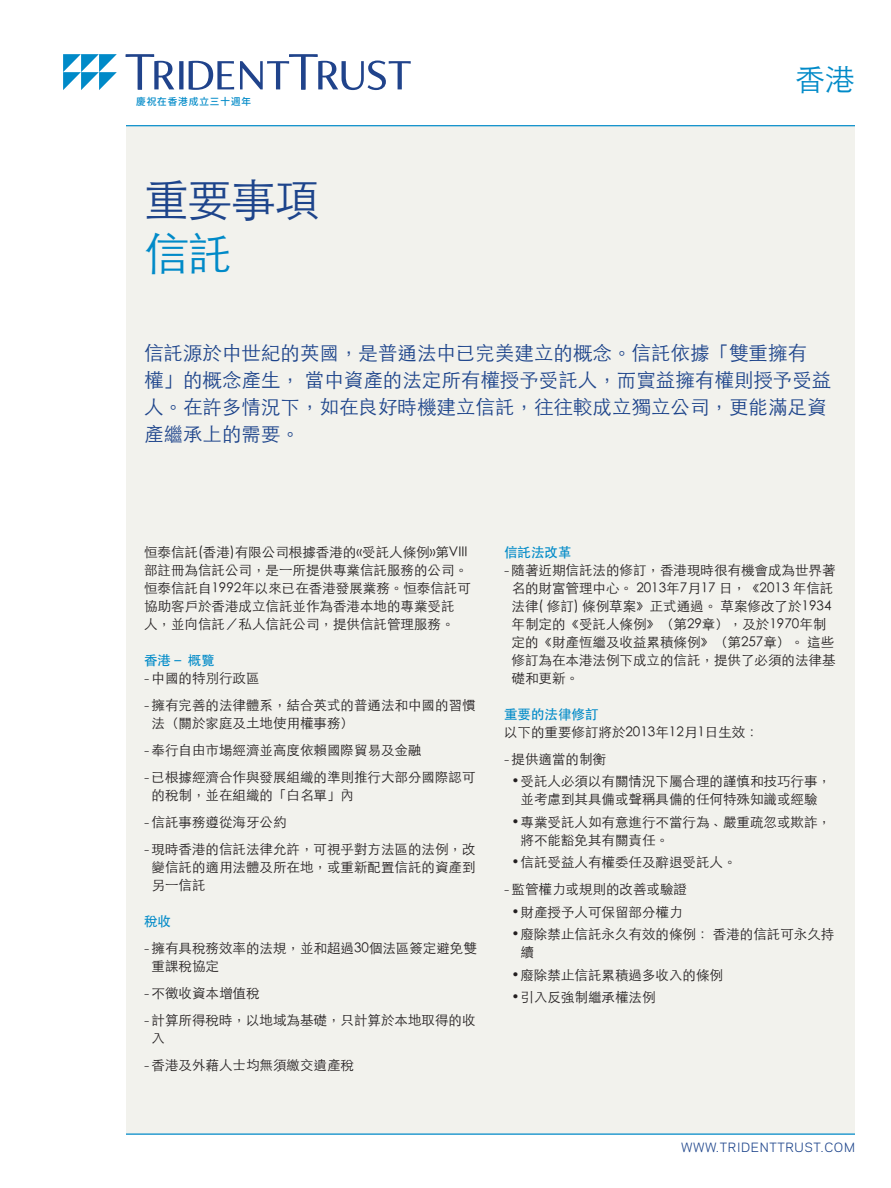
<style>
.page{position:relative;width:891px;height:1188px;background:#fff}
.page>*{position:absolute;margin:0;border:0;box-sizing:border-box;transform-origin:0 0}
.t1{font:300 45px "ST Heiti TC";color:#1d448b}
.t2{font:300 45px "ST Heiti TC";color:#008ac8}
.t3{font:300 30px "ST Heiti TC";color:#008ac8}
.Intro_Text{font:300 19.5px/27px "ST Heiti TC";color:#1d448b}
._1st_Paragraph{font:300 13.5px/18px "ST Heiti TC";color:#231f20}
.Head_1{font:500 13.5px "ST Heiti TC";color:#008ac8}
.t4{font:12px "Polaris";letter-spacing:.05em;color:#1d448b}
.t5{font:500 9.6px "Koz Go Pr 6 N";letter-spacing:.1em;color:#008ac8}
.s1{font-family:"Polaris";font-weight:400;font-size:10.5px}
</style>
<div class="page">
<div style="left:126px;top:126px;width:729px;height:1008px;background:#f2f2ed"></div>
<hr style="left:126px;top:126px;width:729px;height:1px;background:#008ac8">
<hr style="left:126px;top:1134px;width:729px;height:1px;background:#008ac8">
<svg style="left:126px;top:54px;width:285px;height:36px"></svg>
<svg style="left:63px;top:54px;width:54px;height:36px"></svg>
<p class="t5" style="left:136px;top:96px;width:117px">慶祝在香港成立三十週年</p>
<h1 class="t1" style="left:144px;top:161px;width:177px">重要事項</h1>
<h1 class="t2" style="left:144px;top:215px;width:90px">信託</h1>
<h2 class="t3" style="left:795px;top:53px;width:61px">香港</h2>
<p class="Intro_Text" style="left:144px;top:337px;width:689px">信託源於中世紀的英國，是普通法中已完美建立的概念。信託依據「雙重擁有權」的概念產生， 當中資產的法定所有權授予受託人，而實益擁有權則授予受益人。在許多情況下，如在良好時機建立信託，往往較成立獨立公司，更能滿足資產繼承上的需要。</p>
<p class="_1st_Paragraph" style="left:144px;top:541px;width:328px">恒泰信託(香港)有限公司根據香港的«受託人條例»第VIII部註冊為信託公司，是一所提供專業信託服務的公司。恒泰信託自1992年以來已在香港發展業務。恒泰信託可協助客戶於香港成立信託並作為香港本地的專業受託人，並向信託／私人信託公司，提供信託管理服務。</p>
<p class="Head_1" style="left:144px;top:652px;width:72px">香港－ 概覽</p>
<p class="_1st_Paragraph" style="left:144px;top:667px;width:117px"><span class="s1">–</span> 中國的特別行政區</p>
<p class="_1st_Paragraph" style="left:152px;top:694px;width:325px;text-indent:-8px"><span class="s1">–</span> 擁有完善的法律體系，結合英式的普通法和中國的習慣法（關於家庭及土地使用權事務）</p>
<p class="_1st_Paragraph" style="left:144px;top:739px;width:279px"><span class="s1">–</span> 奉行自由市場經濟並高度依賴國際貿易及金融</p>
<p class="_1st_Paragraph" style="left:152px;top:766px;width:325px;text-indent:-8px"><span class="s1">–</span> 已根據經濟合作與發展組織的準則推行大部分國際認可的稅制，並在組織的「白名單」內</p>
<p class="_1st_Paragraph" style="left:144px;top:811px;width:144px"><span class="s1">–</span> 信託事務遵從海牙公約</p>
<p class="_1st_Paragraph" style="left:152px;top:838px;width:325px;text-align:justify;text-indent:-8px"><span class="s1">–</span> 現時香港的信託法律允許，可視乎對方法區的法例，改變信託的適用法體及所在地，或重新配置信託的資產到另一信託</p>
<p class="Head_1" style="left:144px;top:913px;width:28px">稅收</p>
<p class="_1st_Paragraph" style="left:152px;top:937px;width:327px;text-indent:-8px"><span class="s1">–</span> 擁有具稅務效率的法規，並和超過30個法區簽定避免雙重課稅協定</p>
<p class="_1st_Paragraph" style="left:144px;top:982px;width:117px"><span class="s1">–</span> 不徵收資本增值稅</p>
<p class="_1st_Paragraph" style="left:152px;top:1009px;width:325px;text-indent:-8px"><span class="s1">–</span> 計算所得稅時，以地域為基礎，只計算於本地取得的收入</p>
<p class="_1st_Paragraph" style="left:144px;top:1054px;width:212px"><span class="s1">–</span> 香港及外藉人士均無須繳交遺產稅</p>
<p class="Head_1" style="left:504px;top:545px;width:69px">信託法改革</p>
<p class="_1st_Paragraph" style="left:512px;top:560px;width:325px;text-indent:-8px"><span class="s1">–</span> 隨著近期信託法的修訂，香港現時很有機會成為世界著名的財富管理中心。 2013年7月17 日，《2013 年信託法律( 修訂) 條例草案》正式通過。 草案修改了於1934年制定的《受託人條例》（第29章），及於1970年制定的《財產恆繼及收益累積條例》（第257章）。 這些修訂為在本港法例下成立的信託，提供了必須的法律基礎和更新。</p>
<p class="Head_1" style="left:504px;top:707px;width:96px">重要的法律修訂</p>
<p class="_1st_Paragraph" style="left:504px;top:722px;width:256px">以下的重要修訂將於2013年12月1日生效：</p>
<p class="_1st_Paragraph" style="left:504px;top:749px;width:103px"><span class="s1">–</span> 提供適當的制衡</p>
<p class="_1st_Paragraph" style="left:512px;top:771px;width:321px;text-align:center">•受託人必須以有關情況下屬合理的謹慎和技巧行事，並考慮到其具備或聲稱具備的任何特殊知識或經驗</p>
<p class="_1st_Paragraph" style="left:520px;top:812px;width:312px;text-indent:-9px">•專業受託人如有意進行不當行為﹑嚴重疏忽或欺詐，將不能豁免其有關責任。</p>
<p class="_1st_Paragraph" style="left:512px;top:852px;width:226px">•信託受益人有權委任及辭退受託人。</p>
<p class="_1st_Paragraph" style="left:504px;top:879px;width:184px"><span class="s1">–</span> 監管權力或規則的改善或驗證</p>
<p class="_1st_Paragraph" style="left:512px;top:902px;width:172px">•財產授予人可保留部分權力</p>
<p class="_1st_Paragraph" style="left:520px;top:924px;width:315px;text-indent:-9px">•廢除禁止信託永久有效的條例： 香港的信託可永久持續</p>
<p class="_1st_Paragraph" style="left:512px;top:965px;width:213px">•廢除禁止信託累積過多收入的條例</p>
<p class="_1st_Paragraph" style="left:512px;top:987px;width:145px">•引入反強制繼承權法例</p>
<p class="t4" style="left:681px;top:1138px;width:175px">WWW.TRIDENTTRUST.COM</p>
</div>
